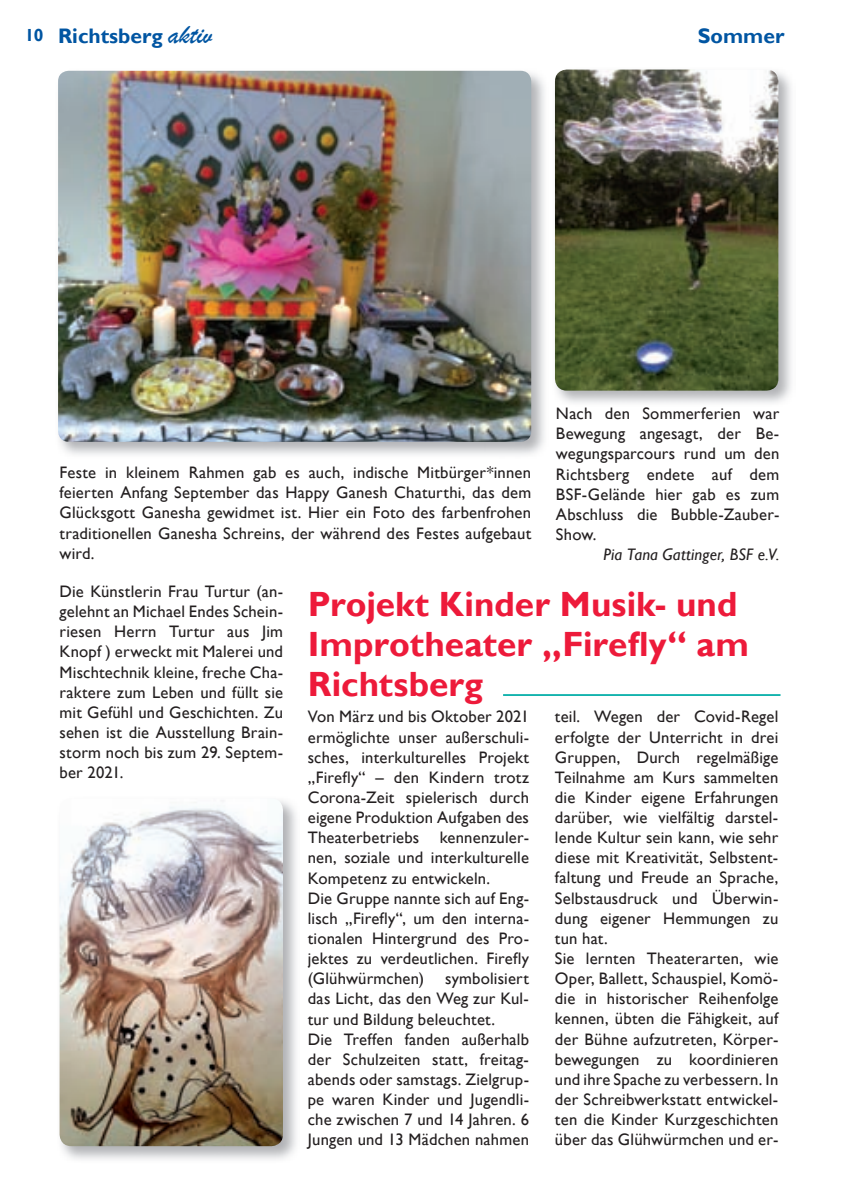
<style>
.page{position:relative;width:844px;height:1191px;background:#fff}
.page>*{position:absolute;margin:0;border:0;box-sizing:border-box;transform-origin:0 0}
.t1{font:700 35px/40.2px "Gill Sans";color:#ed1a3a}
.t2{font:700 21px "Gill Sans";color:#0155a2}
.t3{font:16.62px/20.1px "Gill Sans";letter-spacing:.01em;color:#231f20;text-align:justify}
.t4{font:italic 16.62px "Gill Sans";letter-spacing:.01em;color:#231f20}
.s1{font-size:17.5px}
.s2{font-family:"Brush Script";font-weight:400;font-size:28px}
</style>
<div class="page">
<img style="left:554px;top:69px;width:237px;height:334px">
<img style="left:555px;top:70px;width:223px;height:321px">
<img style="left:60px;top:70px;width:485px;height:385px">
<img style="left:58px;top:71px;width:473px;height:371px">
<hr style="left:503px;top:694px;width:277px;height:2px;background:#00ada7">
<img style="left:60px;top:798px;width:223px;height:348px">
<p class="t2" style="left:25px;top:23px;width:189px"><span class="s1">10</span> Richtsberg <span class="s2">aktiv</span></p>
<p class="t2" style="left:697px;top:23px;width:88px">Sommer</p>
<p class="t3" style="left:60px;top:463px;width:473px">Feste in kleinem Rahmen gab es auch, indische Mitbürger*innen feierten Anfang September das Happy Ganesh Chaturthi, das dem Glücksgott Ganesha gewidmet ist. Hier ein Foto des farbenfrohen traditionellen Ganesha Schreins, der während des Festes aufgebaut wird.</p>
<p class="t3" style="left:556px;top:404px;width:225px">Nach den Sommerferien war Bewegung angesagt, der Be&shy;wegungsparcours rund um den Richtsberg endete auf dem BSF-Gelände hier gab es zum Abschluss die Bubble-Zauber-Show.</p>
<p class="t4" style="left:603px;top:545px;width:177px">Pia Tana Gattinger, BSF e.V.</p>
<p class="t3" style="left:60px;top:581px;width:225px">Die Künstlerin Frau Turtur (an&shy;gelehnt an Michael Endes Schein&shy;riesen Herrn Turtur aus Jim Knopf ) erweckt mit Malerei und Mischtechnik kleine, freche Cha&shy;raktere zum Leben und füllt sie mit Gefühl und Geschichten. Zu sehen ist die Ausstellung Brain&shy;storm noch bis zum 29. Septem&shy;ber 2021.</p>
<h1 class="t1" style="left:308px;top:585px;width:442px">Projekt Kinder Musik- und<br>Improtheater „Firefly“ am<br>Richtsberg</h1>
<p class="t3" style="left:555px;top:707px;width:225px;text-align:left">teil. Wegen der Covid-Regel erfolgte der Unterricht in drei<br>Gruppen, Durch regelmäßige<br>Teilnahme am Kurs sammelten die Kinder eigene Erfahrungen darüber, wie vielfältig darstel&shy;lende Kultur sein kann, wie sehr diese mit Kreativität, Selbstent&shy;faltung und Freude an Sprache,<br>Selbstausdruck und Überwin&shy;dung eigener Hemmungen zu tun hat.<br>Sie lernten Theaterarten, wie<br>Oper, Ballett, Schauspiel, Komö&shy;die in historischer Reihenfolge kennen, übten die Fähigkeit, auf der Bühne aufzutreten, Körper&shy;bewegungen zu koordinieren und ihre Spache zu verbessern. In der Schreibwerkstatt entwickel&shy;ten die Kinder Kurzgeschichten über das Glühwürmchen und er-</p>
<p class="t3" style="left:308px;top:707px;width:223px;text-align:left">Von März und bis Oktober 2021 ermöglichte unser außerschuli&shy;sches, interkulturelles Projekt „Firefly“ – den Kindern trotz<br>Corona-Zeit spielerisch durch eigene Produktion Aufgaben des<br>Theaterbetriebs kennenzuler&shy;nen, soziale und interkulturelle<br>Kompetenz zu entwickeln.<br>Die Gruppe nannte sich auf Eng&shy;lisch „Firefly“, um den interna&shy;tionalen Hintergrund des Pro&shy;jektes zu verdeutlichen. Firefly (Glühwürmchen)</p>
<p class="t3" style="left:308px;top:969px;width:223px;text-align:left;text-indent:137px">symbolisiert das Licht, das den Weg zur Kul&shy;tur und Bildung beleuchtet.<br>Die Treffen fanden außerhalb der Schulzeiten statt, freitag&shy;abends oder samstags. Zielgrup&shy;pe waren Kinder und Jugendli&shy;che zwischen 7 und 14 Jahren. 6<br>Jungen und 13 Mädchen nahmen</p>
</div>
